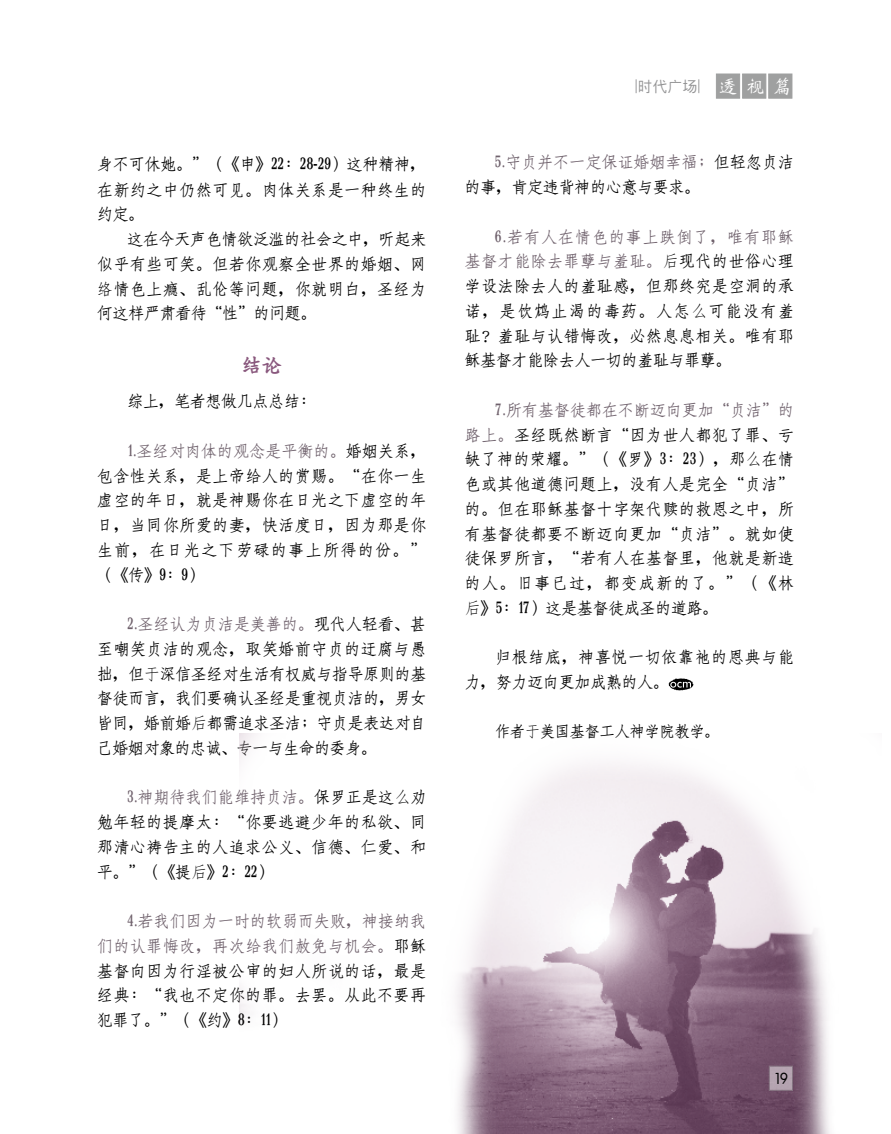
<style>
.page{position:relative;width:891px;height:1134px;background:#fff}
.page>*{position:absolute;margin:0;border:0;box-sizing:border-box;transform-origin:0 0}
.t1{font:21px "Han Wang Kai Bold Gb 5";color:#89587d}
.t2{font:16.5px/24.8px "Han Wang Fang Song Medium Gb 5";letter-spacing:.05em;color:#000;text-align:justify;scale:.95 1}
.t3{font:16.5px/24.8px "Han Wang Fang Song Medium Gb 5";letter-spacing:.025em;color:#000;scale:.95 1}
.t4{font:16.5px "Han Wang Fang Song Medium Gb 5";color:#000;scale:.95 1}
.t5{font:15.75px "Han Wang Fang Song Medium Gb 5";color:#000;scale:.95 1}
.t6{font:15px "Han Wang Hei Medium Gb 5";color:#949495}
.t7{font:14.85px "Futura Md";color:#000;scale:.91 1}
.s1{font-family:"Fang Song"}
.s2{color:#6f616c}
.s3{font-family:"Han Wang Wei Bei Medium Gb 5";font-size:19.5px;color:#fff}
</style>
<div class="page">
<svg style="left:669px;top:678px;width:24px;height:12px"></svg>
<img style="left:240px;top:733px;width:590px;height:401px">
<div style="left:769px;top:74px;width:23px;height:24px;background:#9fa0a0"></div>
<div style="left:742px;top:74px;width:24px;height:24px;background:#9fa0a0"></div>
<div style="left:716px;top:74px;width:24px;height:24px;background:#9fa0a0"></div>
<div style="left:769px;top:1066px;width:24px;height:25px;background:#b5a4b1;border:1px solid #9fa0a0"></div>
<p class="t2" style="left:97px;top:152px;width:348px">身不可休她。”（《申》22：28-29）這種精神，在新約之中仍然可見。肉體關係是一種終生的約定。</p>
<p class="t2" style="left:97px;top:227px;width:348px;text-indent:30px">這在今天聲色情慾氾濫的社會之中，聽起來似乎有些可笑。但若你觀察全世界的婚姻、網<span class="s1">络</span>情色上癮、亂倫等問題，你就明白，聖經為何這樣嚴肅看待“性”的問題。</p>
<p class="t1" style="left:241px;top:354px;width:42px">結論</p>
<p class="t4" style="left:127px;top:393px;width:199px">綜上，筆者想做幾點總結：</p>
<p class="t2" style="left:97px;top:439px;width:348px;text-indent:30px"><span class="s2">1.聖經對肉體的觀念是平衡的。</span>婚姻關係，包含性關係，是上帝給人的賞賜。“在你一生虛空的年日，就是神賜你在日光之下虛空的年日，當同你所愛的妻，快活度日，因為那是你生前，在日光之下勞碌的事上所得的份。”（《傳》9：9）</p>
<p class="t2" style="left:97px;top:612px;width:348px;text-indent:30px"><span class="s2">2.聖經認為貞潔是美善的。</span>現代人輕看、甚至嘲笑貞潔的觀念，取笑婚前守貞的迂腐與愚拙，但<span class="s1">于</span>深信聖經對生活有權威與指導原則的基督徒而言，我們要確認聖經是重視貞潔的，男女皆同，婚前婚<span class="s1">后</span>都需追求聖潔；守貞是表達對自己婚姻對象的忠誠、專一與生命的委身。</p>
<p class="t2" style="left:97px;top:785px;width:348px;text-indent:30px"><span class="s2">3.神期待我們能維持貞潔。</span>保羅正是這<span class="s1">么</span>勸勉年輕的提摩太：“你要逃避少年的私慾、同那清心禱告主的人追求公義、信德、仁愛、和平。”（《提<span class="s1">后</span>》2：22）</p>
<p class="t2" style="left:97px;top:909px;width:348px;text-indent:30px"><span class="s2">4.若我們因為一時的軟弱而失敗，神接納我們的認罪悔改，再次給我們赦免與機會。</span>耶穌基督向因為行淫被公審的婦人所說的話，最是經典：“我也不定你的罪。去罷。從此不要再犯罪了。”（《約》8：11）</p>
<p class="t6" style="left:635px;top:79px;width:158px">|時代廣場| <span class="s3">透視篇</span></p>
<p class="t3" style="left:465px;top:150px;width:348px;text-indent:30px"><span class="s2">5.守貞並不一定保證婚姻幸福；</span>但輕忽貞潔的事，肯定違背神的心意與要求。</p>
<p class="t2" style="left:465px;top:224px;width:348px;text-indent:30px"><span class="s2">6.若有人在情色的事上跌倒了，唯有耶穌基督才能除去罪孽與羞恥。</span><span class="s1">后</span>現代的世俗心理學設法除去人的羞恥感，但那終究是空洞的承諾，是飲鴆止渴的毒藥。人怎<span class="s1">么</span>可能沒有羞恥？羞恥與認錯悔改，必然息息相關。唯有耶穌基督才能除去人一切的羞恥與罪孽。</p>
<p class="t2" style="left:465px;top:398px;width:348px;text-indent:30px"><span class="s2">7.所有基督徒都在不斷邁向更加“貞潔”的路上。</span>聖經既然斷言“因為世人都犯了罪、虧缺了神的榮耀。”（《羅》3：23），那<span class="s1">么</span>在情色或其他道德問題上，沒有人是完全“貞潔”的。但在耶穌基督十字架代贖的救恩之中，所有基督徒都要不斷邁向更加“貞潔”。就如使徒保羅所言，“若有人在基督裡，他就是新造的人。舊事已過，都變成新的了。”（《林<span class="s1">后</span>》5：17）這是基督徒成聖的道路。</p>
<p class="t2" style="left:465px;top:645px;width:348px;text-indent:30px">歸根結底，神喜悅一切依靠祂的恩典與能力，努力邁向更加成熟的人。</p>
<p class="t5" style="left:495px;top:723px;width:238px">作者<span class="s1">于</span>美國基督工人神學院教學。</p>
<p class="t7" style="left:774px;top:1068px;width:17px">19</p>
</div>
